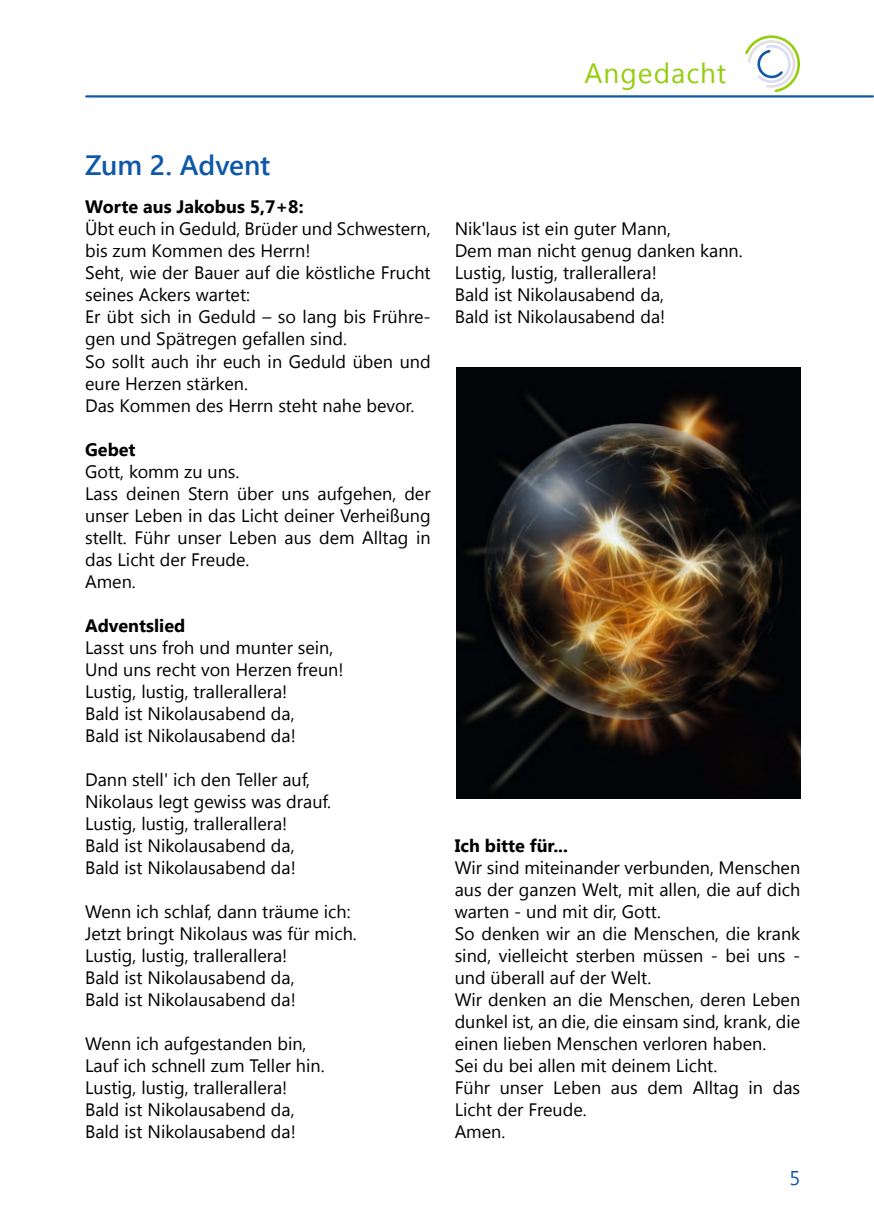
<style>
.page{position:relative;width:874px;height:1225px;background:#fff}
.page>*{position:absolute;margin:0;border:0;box-sizing:border-box;transform-origin:0 0}
.t1{font:600 28px "Segoe UI";letter-spacing:-.01em;color:#0e58a7}
.t2{font:28px "Segoe UI";letter-spacing:.035em;color:#94ce0e}
.t3{font:20px "Segoe UI";color:#0e58a7}
.t4{font:18px/22px "Segoe UI";color:#000}
.t5{font:700 18px "Segoe UI";color:#000}
</style>
<div class="page">
<img style="left:456px;top:367px;width:343px;height:431px">
<hr style="left:86px;top:95px;width:786px;height:2px;background:#0e58a7">
<svg style="left:745px;top:35px;width:55px;height:58px"></svg>
<h1 class="t2" style="left:584px;top:54px;width:143px">Angedacht</h1>
<h1 class="t1" style="left:85px;top:143px;width:187px">Zum 2. Advent</h1>
<p class="t5" style="left:85px;top:194px;width:220px">Worte aus Jakobus 5,7+8:</p>
<p class="t4" style="left:85px;top:217px;width:347px">Übt euch in Geduld, Brüder und Schwestern, bis zum Kommen des Herrn!<br>Seht, wie der Bauer auf die köstliche Frucht seines Ackers wartet:<br>Er übt sich in Geduld – so lang bis Frühre&shy;gen und Spätregen gefallen sind.<br>So sollt auch ihr euch in Geduld üben und eure Herzen stärken.<br>Das Kommen des Herrn steht nahe bevor.</p>
<p class="t5" style="left:85px;top:436px;width:52px">Gebet</p>
<p class="t4" style="left:85px;top:459px;width:347px">Gott, komm zu uns.<br>Lass deinen Stern über uns aufgehen, der unser Leben in das Licht deiner Verheißung stellt. Führ unser Leben aus dem Alltag in das Licht der Freude.<br>Amen.</p>
<p class="t5" style="left:85px;top:612px;width:102px">Adventslied</p>
<p class="t4" style="left:85px;top:635px;width:260px">Lasst uns froh und munter sein,<br>Und uns recht von Herzen freun!<br>Lustig, lustig, trallerallera!<br>Bald ist Nikolausabend da,<br>Bald ist Nikolausabend da!</p>
<p class="t4" style="left:85px;top:767px;width:247px">Dann stell' ich den Teller auf,<br>Nikolaus legt gewiss was drauf.<br>Lustig, lustig, trallerallera!<br>Bald ist Nikolausabend da,<br>Bald ist Nikolausabend da!</p>
<p class="t4" style="left:85px;top:899px;width:273px">Wenn ich schlaf, dann träume ich:<br>Jetzt bringt Nikolaus was für mich.<br>Lustig, lustig, trallerallera!<br>Bald ist Nikolausabend da,<br>Bald ist Nikolausabend da!</p>
<p class="t4" style="left:85px;top:1031px;width:241px">Wenn ich aufgestanden bin,<br>Lauf ich schnell zum Teller hin.<br>Lustig, lustig, trallerallera!<br>Bald ist Nikolausabend da,<br>Bald ist Nikolausabend da!</p>
<p class="t4" style="left:454px;top:217px;width:289px">Nik'laus ist ein guter Mann,<br>Dem man nicht genug danken kann.<br>Lustig, lustig, trallerallera!<br>Bald ist Nikolausabend da,<br>Bald ist Nikolausabend da!</p>
<p class="t5" style="left:454px;top:832px;width:115px">Ich bitte für...</p>
<p class="t4" style="left:454px;top:855px;width:347px">Wir sind miteinander verbunden, Menschen aus der ganzen Welt, mit allen, die auf dich warten - und mit dir, Gott.<br>So denken wir an die Menschen, die krank sind, vielleicht sterben müssen - bei uns - und überall auf der Welt.<br>Wir denken an die Menschen, deren Leben dunkel ist, an die, die einsam sind, krank, die einen lieben Menschen verloren haben.<br>Sei du bei allen mit deinem Licht.<br>Führ unser Leben aus dem Alltag in das Licht der Freude.<br>Amen.</p>
<p class="t3" style="left:789px;top:1164px;width:12px">5</p>
</div>
